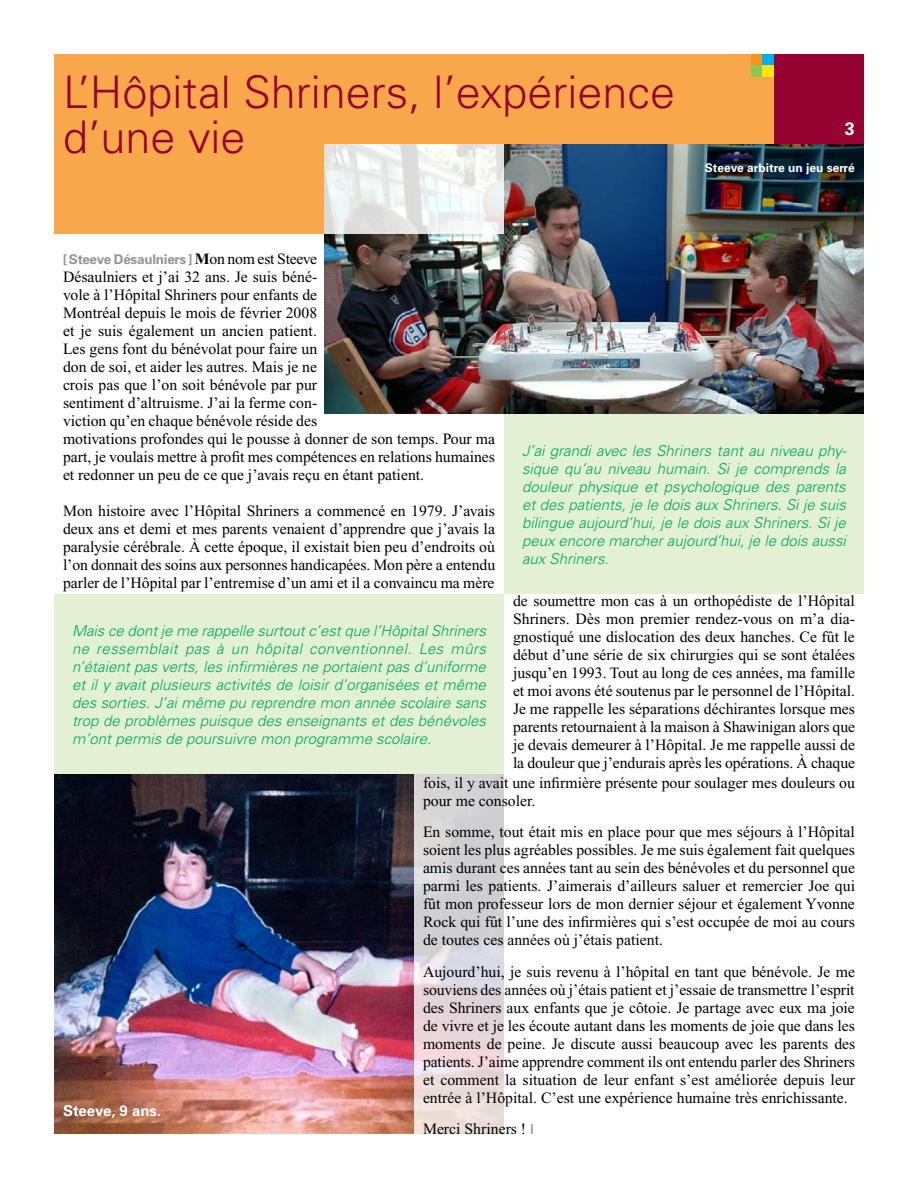
<style>
.page{position:relative;width:918px;height:1188px;background:#fff}
.page>*{position:absolute;margin:0;border:0;box-sizing:border-box;transform-origin:0 0}
.t1{font:300 45px/45px "Univers";color:#960332}
.t2{font:15.75px/18px "Times New Roman";color:#000;text-align:justify}
.t3{font:italic 300 15px/18px "Univers";color:#00a855;text-align:justify}
.t4{font:700 15px "Univers";color:#fff}
.t5{font:700 13.5px "Univers";letter-spacing:-.02em;color:#939598}
.t6{font:700 12px "Univers";color:#fff}
.s1{font-family:"Times New Roman";font-size:15.75px;color:#000}
.s2{font-family:"Times New Roman";font-weight:400;font-size:15.75px;color:#000}
.s3{font-family:"Univers";font-weight:700;font-size:13.5px;color:#939598}
</style>
<div class="page">
<div style="left:54px;top:54px;width:720px;height:180px;background:#f8a84a"></div>
<img style="left:324px;top:144px;width:540px;height:270px">
<svg style="left:324px;top:144px;width:180px;height:90px;background:#eaedeb"></svg>
<img style="left:54px;top:774px;width:360px;height:360px">
<svg style="left:414px;top:774px;width:90px;height:360px;background:#ddd6d9"></svg>
<div style="left:504px;top:414px;width:360px;height:180px;background:#e2f1d4"></div>
<div style="left:54px;top:594px;width:450px;height:180px;background:#e2f1d4"></div>
<div style="left:774px;top:54px;width:90px;height:90px;background:#960332"></div>
<div style="left:752px;top:54px;width:11px;height:11px;background:#f7931d"></div>
<div style="left:763px;top:54px;width:11px;height:11px;background:#00adef"></div>
<div style="left:752px;top:65px;width:11px;height:11px;background:#8bc751"></div>
<div style="left:763px;top:65px;width:11px;height:11px;background:#ffe600"></div>
<h1 class="t1" style="left:63px;top:69px;width:614px">L’Hôpital Shriners, l’expérience d’une vie</h1>
<p class="t6" style="left:705px;top:160px;width:152px">Steeve arbitre un jeu serré</p>
<p class="t5" style="left:63px;top:251px;width:256px">[ Steeve Désaulniers ] <span class="s1">M</span><span class="s2">on nom est Steeve</span></p>
<p class="t2" style="left:63px;top:268px;width:434px;text-align:left">Désaulniers et j’ai 32 ans. Je suis béné-<br>vole à l’Hôpital Shriners pour enfants de<br>Montréal depuis le mois de février 2008<br>et je suis également un ancien patient.<br>Les gens font du bénévolat pour faire un<br>don de soi, et aider les autres. Mais je ne<br>crois pas que l’on soit bénévole par pur<br>sentiment d’altruisme. J’ai la ferme con-<br>viction qu’en chaque bénévole réside des<br>motivations profondes qui le pousse à donner de son temps. Pour ma part, je voulais mettre à profit mes compétences en relations humaines et redonner un peu de ce que j’avais reçu en étant patient.</p>
<p class="t2" style="left:63px;top:502px;width:434px">Mon histoire avec l’Hôpital Shriners a commencé en 1979. J’avais deux ans et demi et mes parents venaient d’apprendre que j’avais la paralysie cérébrale. À cette époque, il existait bien peu d’endroits où l’on donnait des soins aux personnes handicapées. Mon père a entendu parler de l’Hôpital par l’entremise d’un ami et il a convaincu ma mère</p>
<p class="t3" style="left:72px;top:621px;width:416px">Mais ce dont je me rappelle surtout c’est que l’Hôpital Shriners ne ressemblait pas à un hôpital conventionnel. Les mûrs n’étaient pas verts, les infirmières ne portaient pas d’uniforme et il y avait plusieurs activités de loisir d’organisées et même des sorties. J’ai même pu reprendre mon année scolaire sans trop de problèmes puisque des enseignants et des bénévoles m’ont permis de poursuivre mon programme scolaire.</p>
<p class="t3" style="left:522px;top:441px;width:326px">J’ai grandi avec les Shriners tant au niveau phy&shy;sique qu’au niveau humain. Si je comprends la douleur physique et psychologique des parents et des patients, je le dois aux Shriners. Si je suis bilingue aujourd’hui, je le dois aux Shriners. Si je peux encore marcher aujourd’hui, je le dois aussi aux Shriners.</p>
<p class="t2" style="left:513px;top:592px;width:344px">de soumettre mon cas à un orthopédiste de l’Hôpital Shriners. Dès mon premier rendez-vous on m’a dia&shy;gnostiqué une dislocation des deux hanches. Ce fût le début d’une série de six chirurgies qui se sont étalées jusqu’en 1993. Tout au long de ces années, ma famille et moi avons été soutenus par le personnel de l’Hôpital.<br>Je me rappelle les séparations déchirantes lorsque mes parents retournaient à la maison à Shawinigan alors que je devais demeurer à l’Hôpital. Je me rappelle aussi de la douleur que j’endurais après les opérations. À chaque</p>
<p class="t4" style="left:63px;top:1101px;width:100px">Steeve, 9 ans.</p>
<p class="t2" style="left:423px;top:774px;width:433px">fois, il y avait une infirmière présente pour soulager mes douleurs ou pour me consoler.</p>
<p class="t2" style="left:423px;top:823px;width:434px">En somme, tout était mis en place pour que mes séjours à l’Hôpital soient les plus agréables possibles. Je me suis également fait quelques amis durant ces années tant au sein des bénévoles et du personnel que parmi les patients. J’aimerais d’ailleurs saluer et remercier Joe qui fût mon professeur lors de mon dernier séjour et également Yvonne Rock qui fût l’une des infirmières qui s’est occupée de moi au cours de toutes ces années où j’étais patient.</p>
<p class="t2" style="left:423px;top:963px;width:434px">Aujourd’hui, je suis revenu à l’hôpital en tant que bénévole. Je me souviens des années où j’étais patient et j’essaie de transmettre l’esprit des Shriners aux enfants que je côtoie. Je partage avec eux ma joie de vivre et je les écoute autant dans les moments de joie que dans les moments de peine. Je discute aussi beaucoup avec les parents des patients. J’aime apprendre comment ils ont entendu parler des Shriners et comment la situation de leur enfant s’est améliorée depuis leur entrée à l’Hôpital. C’est une expérience humaine très enrichissante.</p>
<p class="t2" style="left:423px;top:1120px;width:112px">Merci Shriners ! <span class="s3">|</span></p>
</div>
